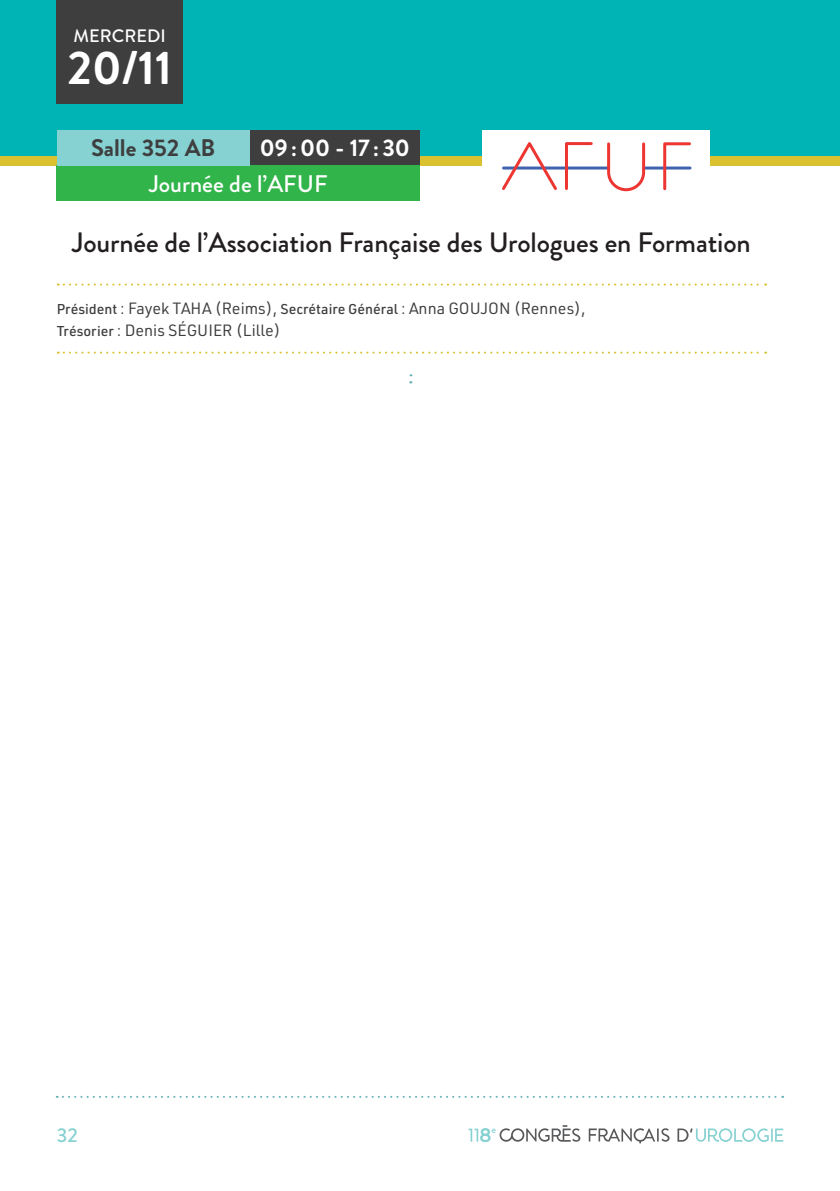
<style>
.page{position:relative;width:840px;height:1191px;background:#fff}
.page>*{position:absolute;margin:0;border:0;box-sizing:border-box;transform-origin:0 0}
.t1{font:700 47.2px "Brandon Grotesque";color:#fff}
.t2{font:500 28px "Brandon Grotesque";letter-spacing:-.005em;color:#231f20}
.t3{font:500 24px "Brandon Grotesque";color:#fff}
.t4{font:700 24px "Brandon Grotesque";color:#fff}
.t5{font:700 24px "Brandon Grotesque";color:#3e3e3f}
.t6{font:500 20px "Brandon Grotesque";color:#86d1d1}
.t7{font:500 18px "Brandon Grotesque";color:#fff}
.t8{font:16px/22px "URWDIN";color:#3e3e3f}
.s1{font-weight:500;font-size:14px}
</style>
<div class="page">
<div style="left:0;top:0;width:839px;height:166px;background:#00b4b5"></div>
<div style="left:0;top:156px;width:839px;height:10px;background:#d9c130"></div>
<svg style="left:57px;top:1095px;width:725px;height:2px"></svg>
<div style="left:57px;top:0;width:126px;height:104px;background:#3e3e3f"></div>
<svg style="left:677px;top:1128px;width:105px;height:14px"></svg>
<svg style="left:588px;top:1128px;width:81px;height:15px"></svg>
<svg style="left:468px;top:1125px;width:112px;height:16px"></svg>
<div style="left:249px;top:130px;width:171px;height:36px;background:#3e3e3f"></div>
<div style="left:57px;top:166px;width:363px;height:35px;background:#31b44a"></div>
<div style="left:57px;top:130px;width:192px;height:36px;background:#86d1d1"></div>
<svg style="left:58px;top:283px;width:707px;height:2px"></svg>
<svg style="left:58px;top:351px;width:707px;height:2px"></svg>
<div style="left:482px;top:130px;width:227px;height:71px;background:#fff"></div>
<svg style="left:502px;top:142px;width:189px;height:49px"></svg>
<p class="t7" style="left:74px;top:24px;width:94px">MERCREDI</p>
<h1 class="t1" style="left:67px;top:35px;width:106px">20/11</h1>
<h3 class="t5" style="left:91px;top:131px;width:126px">Salle 352 AB</h3>
<h3 class="t4" style="left:259px;top:131px;width:152px">09:00 - 17:30</h3>
<h3 class="t3" style="left:149px;top:167px;width:180px">Journée de l’AFUF</h3>
<h2 class="t2" style="left:72px;top:223px;width:679px">Journée de l’Association Française des Urologues en Formation</h2>
<p class="t8" style="left:57px;top:296px;width:530px"><span class="s1">Président</span> : Fayek TAHA (Reims), <span class="s1">Secrétaire Général</span> : Anna GOUJON (Rennes),<br><span class="s1">Trésorier</span> : Denis SÉGUIER (Lille)</p>
<p class="t6" style="left:57px;top:1121px;width:22px">32</p>
</div>
